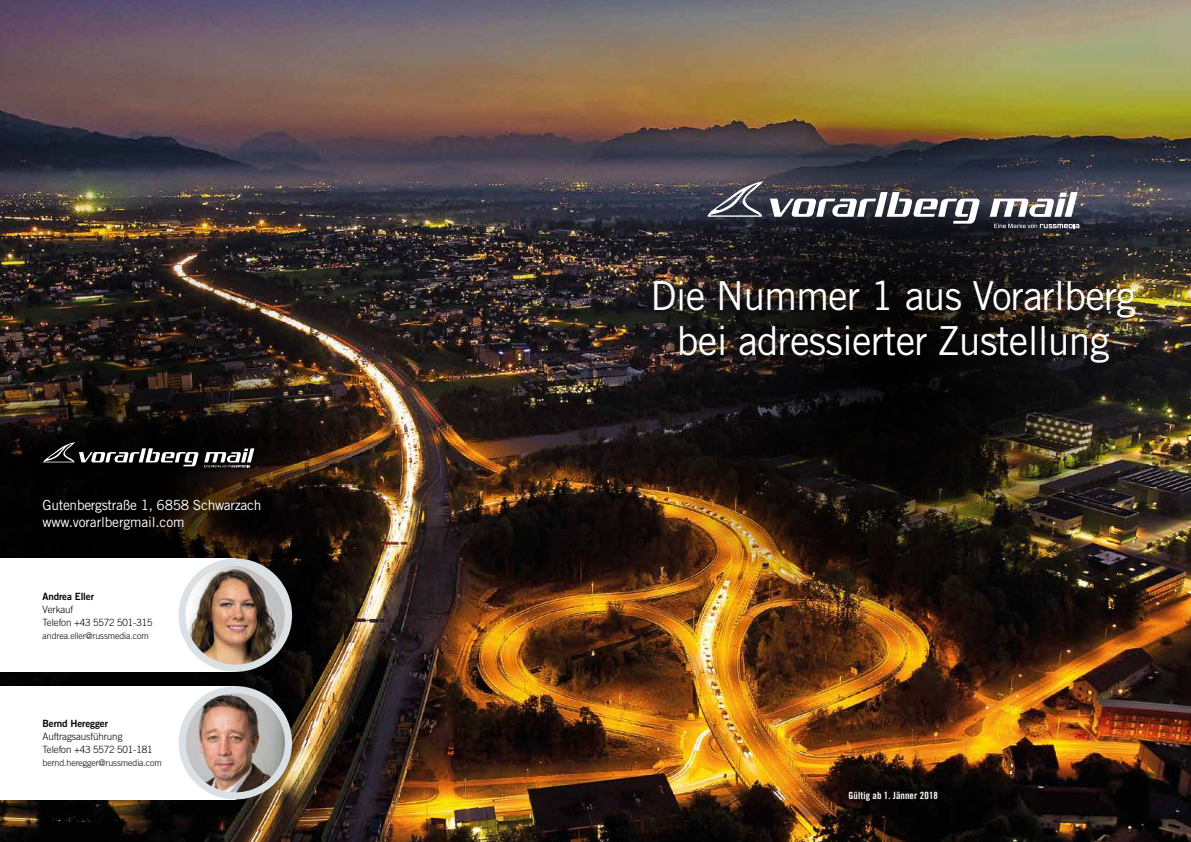
<style>
.page{position:relative;width:1191px;height:842px;background:#fff}
.page>*{position:absolute;margin:0;border:0;box-sizing:border-box;transform-origin:0 0}
.t1{font:40px/45px "Trade Gothic";letter-spacing:-.02em;color:#fff;text-align:center}
.t2{font:14px/17px "Trade Gothic";letter-spacing:-.02em;color:#fff}
.t3{font:300 10px/13px "Trade Gothic";letter-spacing:-.01em;color:#000}
.t4{font:10px "Trade Gothic Bold Two";letter-spacing:-.01em;color:#000}
.t5{font:10px "Trade Gothic Bold Cond Twenty";letter-spacing:.01em;color:#fff}
.t6{font:300 9px "Trade Gothic";letter-spacing:-.01em;color:#000}
</style>
<div class="page">
<img style="left:0;top:0;width:1191px;height:842px">
<img style="left:0;top:270px;width:365px;height:447px">
<img style="left:638px;top:111px;width:510px;height:511px;border-radius:50%">
<svg style="left:770px;top:192px;width:210px;height:32px"></svg>
<svg style="left:989px;top:192px;width:88px;height:25px"></svg>
<svg style="left:706px;top:181px;width:57px;height:36px;background:#62636e"></svg>
<svg style="left:994px;top:224px;width:85px;height:4px"></svg>
<div style="left:0;top:558px;width:235px;height:114px;background:#fff"></div>
<div style="left:179px;top:558px;width:113px;height:114px;background:#dae0e3;border-radius:50%"></div>
<img style="left:186px;top:566px;width:99px;height:99px;border-radius:50px">
<div style="left:0;top:686px;width:235px;height:113px;background:#fff"></div>
<div style="left:179px;top:686px;width:113px;height:113px;background:#dae0e3;border-radius:50%"></div>
<img style="left:186px;top:693px;width:99px;height:99px;border-radius:50px">
<svg style="left:43px;top:442px;width:211px;height:25px;background:#3d3c3c"></svg>
<h2 class="t2" style="left:43px;top:496px;width:220px">Gutenbergstraße 1, 6858 Schwarzach www.vorarlbergmail.com</h2>
<p class="t4" style="left:43px;top:590px;width:53px">Andrea Eller</p>
<p class="t3" style="left:43px;top:602px;width:112px">Verkauf<br>Telefon +43 5572 501-315</p>
<p class="t6" style="left:43px;top:630px;width:108px">andrea.eller@russmedia.com</p>
<p class="t4" style="left:43px;top:717px;width:67px">Bernd Heregger</p>
<p class="t3" style="left:43px;top:730px;width:112px">Auftragsausführung<br>Telefon +43 5572 501-181</p>
<p class="t6" style="left:43px;top:758px;width:121px">bernd.heregger@russmedia.com</p>
<h1 class="t1" style="left:650px;top:273px;width:487px">Die Nummer 1 aus Vorarlberg bei adressierter Zustellung</h1>
<p class="t5" style="left:848px;top:790px;width:91px">Gültig ab 1. Jänner 2018</p>
</div>
